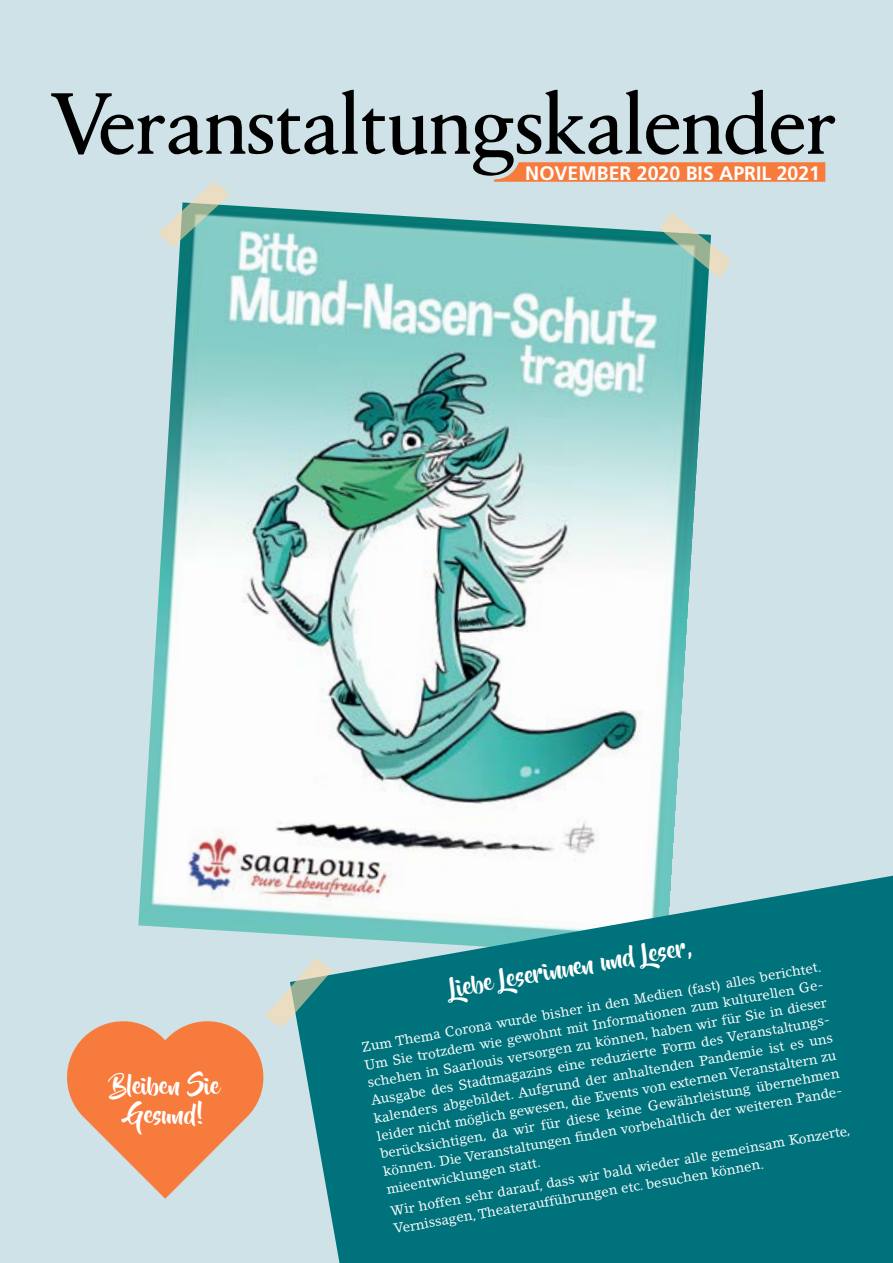
<style>
.page{position:relative;width:893px;height:1263px;background:#cfe2e7}
.page>*{position:absolute;margin:0;border:0;box-sizing:border-box;transform-origin:0 0}
.t1{font:600 88.8px "Vosges";color:#000}
.t2{font:24px/28.8px "Beyond The Mountains";color:#fff;text-align:center}
.t3{font:700 19.5px "Frutiger";color:#fff}
.t4{font:13.5px/18px "Lino Letter";color:#fff;text-align:justify}
</style>
<div class="page">
<svg style="left:494px;top:162px;width:331px;height:20px;background:#f48248"></svg>
<img style="left:138px;top:205px;width:571px;height:730px">
<svg style="left:660px;top:213px;width:71px;height:66px"></svg>
<svg style="left:158px;top:181px;width:73px;height:66px"></svg>
<svg style="left:290px;top:876px;width:603px;height:387px;background:#1f838c"></svg>
<svg style="left:67px;top:958px;width:265px;height:240px"></svg>
<h1 class="t1" style="left:47px;top:75px;width:788px">Veranstaltungskalender</h1>
<h3 class="t3" style="left:525px;top:162px;width:296px">NOVEMBER 2020 BIS APRIL 2021</h3>
<h2 class="t2" style="left:112px;top:1072px;width:109px">Bleiben Sie<br>Gesund!</h2>
<h2 class="t2" style="left:448px;top:975px;width:247px;rotate:-10deg">Liebe Leserinn en und Leser,</h2>
<p class="t4" style="left:360px;top:1038px;width:468px;rotate:-10deg">Zum Thema Corona wurde bisher in den Medien (fast) alles berichtet.<br>Um Sie trotzdem wie gewohnt mit Informationen zum kulturellen Ge&shy;schehen in Saarlouis versorgen zu können, haben wir für Sie in dieser Ausgabe des Stadtmagazins eine reduzierte Form des Veranstaltungs&shy;kalenders abgebildet. Aufgrund der anhaltenden Pandemie ist es uns leider nicht möglich gewesen, die Events von externen Veranstaltern zu berücksichtigen, da wir für diese keine Gewährleistung übernehmen können. Die Veranstaltungen fi nden vorbehaltlich der weiteren Pande&shy;mieentwicklungen statt.</p>
<p class="t4" style="left:389px;top:1202px;width:468px;rotate:-10deg">Wir hoffen sehr darauf, dass wir bald wieder alle gemeinsam Konzerte,<br>Vernissagen, Theateraufführungen etc. besuchen können.</p>
</div>
